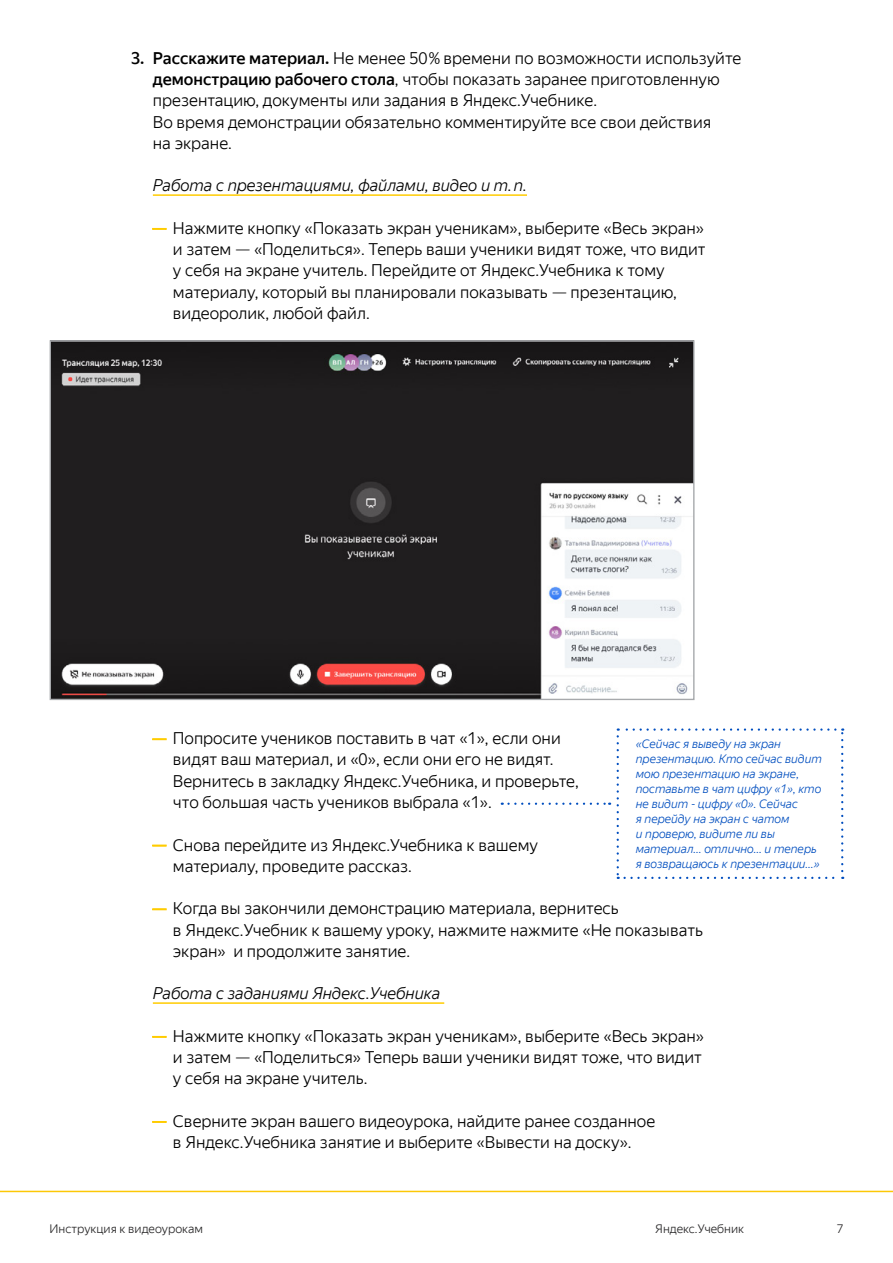
<style>
.page{position:relative;width:893px;height:1263px;background:#fff}
.page>*{position:absolute;margin:0;border:0;box-sizing:border-box;transform-origin:0 0}
.t1{font:300 16.5px/21.3px "YS Text";color:#000}
.t2{font:italic 300 16.5px "YS Text";color:#000}
.t3{font:italic 300 12px/15px "YS Text";color:#004ebf}
.t4{font:300 12px "YS Text";color:#282728}
.s1{font-weight:500}
.s2{color:#fc0}
</style>
<div class="page">
<hr style="left:0;top:1191px;width:893px;height:1px;background:#fcc806">
<hr style="left:153px;top:194px;width:374px;height:2px;background:#fc0">
<hr style="left:153px;top:1002px;width:291px;height:2px;background:#fc0">
<svg style="left:152px;top:228px;width:15px;height:2px"></svg>
<svg style="left:152px;top:738px;width:15px;height:2px"></svg>
<svg style="left:152px;top:845px;width:15px;height:1px"></svg>
<svg style="left:152px;top:908px;width:15px;height:2px"></svg>
<svg style="left:152px;top:1036px;width:15px;height:2px"></svg>
<svg style="left:152px;top:1121px;width:15px;height:2px"></svg>
<img style="left:52px;top:342px;width:640px;height:356px">
<svg style="left:617px;top:728px;width:226px;height:151px"></svg>
<svg style="left:502px;top:802px;width:108px;height:3px"></svg>
<p class="t1" style="left:153px;top:47px;width:590px;text-indent:-22px"><span class="s1">3. Расскажите материал.</span> Не менее 50 % времени по возможности используйте <span class="s1">демонстрацию рабочего стола</span>, чтобы показать заранее приготовленную презентацию, документы или задания в Яндекс.Учебнике.<br>Во время демонстрации обязательно комментируйте все свои действия<br>на экране.</p>
<p class="t2" style="left:153px;top:175px;width:376px">Работа с презентациями, файлами, видео и т.п.</p>
<p class="t1" style="left:173px;top:217px;width:534px;text-indent:-21px"><span class="s2">—</span> Нажмите кнопку «Показать экран ученикам», выберите «Весь экран» и затем — «Поделиться». Теперь ваши ученики видят тоже, что видит у себя на экране учитель. Перейдите от Яндекс.Учебника к тому материалу, который вы планировали показывать — презентацию, видеоролик, любой файл.</p>
<p class="t1" style="left:173px;top:727px;width:407px;text-indent:-21px"><span class="s2">—</span> Попросите учеников поставить в чат «1», если они видят ваш материал, и «0», если они его не видят.<br>Вернитесь в закладку Яндекс.Учебника, и проверьте, что большая часть учеников выбрала «1».</p>
<p class="t1" style="left:173px;top:834px;width:367px;text-indent:-21px"><span class="s2">—</span> Снова перейдите из Яндекс.Учебника к вашему материалу, проведите рассказ.</p>
<p class="t1" style="left:173px;top:897px;width:532px;text-indent:-21px"><span class="s2">—</span> Когда вы закончили демонстрацию материала, вернитесь<br>в Яндекс.Учебник к вашему уроку, нажмите нажмите «Не показывать экран» и продолжите занятие.</p>
<p class="t2" style="left:153px;top:983px;width:289px">Работа с заданиями Яндекс.Учебника</p>
<p class="t1" style="left:173px;top:1025px;width:533px;text-indent:-21px"><span class="s2">—</span> Нажмите кнопку «Показать экран ученикам», выберите «Весь экран» и затем — «Поделиться» Теперь ваши ученики видят тоже, что видит у себя на экране учитель.</p>
<p class="t1" style="left:152px;top:1110px;width:505px;text-align:center"><span class="s2">—</span> Сверните экран вашего видеоурока, найдите ранее созданное в Яндекс.Учебника занятие и выберите «Вывести на доску».</p>
<p class="t3" style="left:636px;top:736px;width:187px">«Сейчас я выведу на экран презентацию. Кто сейчас видит мою презентацию на экране, поставьте в чат цифру «1», кто не видит - цифру «0». Сейчас<br>я перейду на экран с чатом<br>и проверю, видите ли вы материал… отлично… и теперь я возвращаюсь к презентации…»</p>
<p class="t4" style="left:50px;top:1221px;width:155px">Инструкция к видеоурокам</p>
<p class="t4" style="left:655px;top:1221px;width:90px">Яндекс.Учебник</p>
<p class="t4" style="left:837px;top:1221px;width:8px">7</p>
</div>
